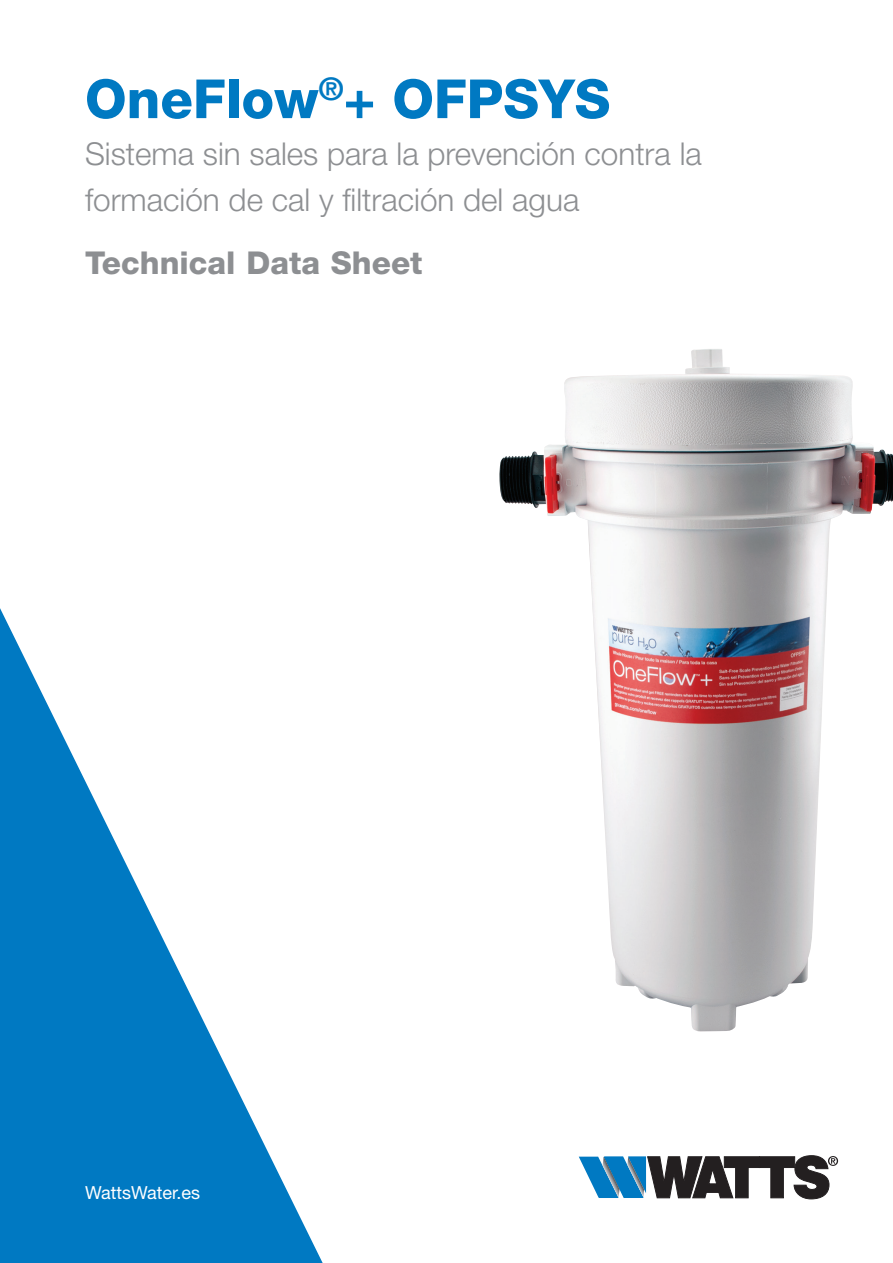
<style>
.page{position:relative;width:893px;height:1263px;background:#fff}
.page>*{position:absolute;margin:0;border:0;box-sizing:border-box;transform-origin:0 0}
.Headline_1__color_va{font:800 54px "Helvetica Neue LT Std";color:#0079c2}
.Headline_1__color_va-2{font:300 31.5px/46.5px "Helvetica Neue LT Std";color:#8d8f92}
.t1{font:800 31.5px "Helvetica Neue LT Std";color:#8d8f92}
.Website-CamelCaps{font:18px "Helvetica Neue LT Std";color:#fff}
.s1{font-weight:700}
</style>
<div class="page">
<svg style="left:579px;top:1155px;width:259px;height:44px"></svg>
<svg style="left:0;top:608px;width:323px;height:655px"></svg>
<img style="left:499px;top:350px;width:394px;height:681px">
<p class="Headline_1__color_va" style="left:85px;top:67px;width:527px">OneFlow<sup>®</sup><span class="s1">+</span> OFPSYS</p>
<p class="Headline_1__color_va-2" style="left:85px;top:129px;width:618px">Sistema sin sales para la prevención contra la formación de cal y filtración del agua</p>
<p class="t1" style="left:85px;top:244px;width:339px">Technical Data Sheet</p>
<p class="Website-CamelCaps" style="left:85px;top:1182px;width:117px">WattsWater.es</p>
</div>
